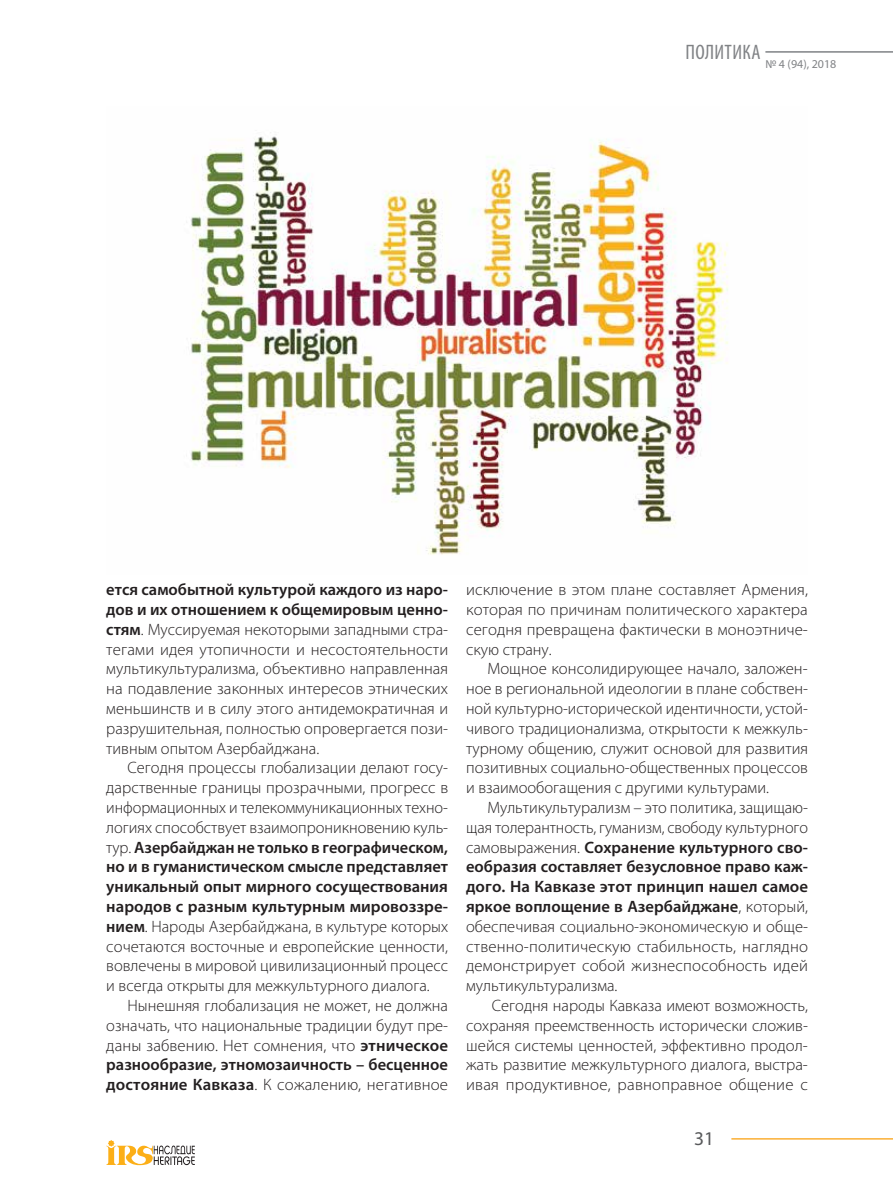
<style>
.page{position:relative;width:893px;height:1191px;background:#fff}
.page>*{position:absolute;margin:0;border:0;box-sizing:border-box;transform-origin:0 0}
.t1{font:condensed 21px "Myriad Pro";letter-spacing:.02em;color:#808285}
.t2{font:19.5px "Myriad Pro";color:#58595b}
.t3{font:300 16.5px/19.8px "Myriad Pro";color:#231f20;text-align:justify}
.t4{font:12px "Myriad Pro";color:#808285}
.s1{font-weight:600}
</style>
<div class="page">
<hr style="left:765px;top:51px;width:128px;height:2px;background:#808285">
<hr style="left:731px;top:1138px;width:162px;height:1px;background:#fbaf34">
<svg style="left:106px;top:1140px;width:89px;height:25px"></svg>
<img style="left:191px;top:132px;width:537px;height:423px">
<p class="t1" style="left:685px;top:39px;width:77px">ПОЛИТИКА</p>
<p class="t4" style="left:765px;top:56px;width:73px">№ 4 (94), 2018</p>
<p class="t3" style="left:106px;top:580px;width:343px"><span class="s1">ется самобытной культурой каждого из наро&shy;дов и их отношением к общемировым ценно&shy;стям</span>. Муссируемая некоторыми западными стра&shy;тегами идея утопичности и несостоятельности мультикультурализма, объективно направленная на подавление законных интересов этнических меньшинств и в силу этого антидемократичная и разрушительная, полностью опровергается пози&shy;тивным опытом Азербайджана.</p>
<p class="t3" style="left:106px;top:758px;width:343px;text-indent:21px">Сегодня процессы глобализации делают госу&shy;дарственные границы прозрачными, прогресс в информационных и телекоммуникационных техно&shy;логиях способствует взаимопроникновению куль&shy;тур. <span class="s1">Азербайджан не только в географическом, но и в гуманистическом смысле представляет уникальный опыт мирного сосуществования народов с разным культурным мировоззре&shy;нием</span>. Народы Азербайджана, в культуре которых сочетаются восточные и европейские ценности, вовлечены в мировой цивилизационный процесс и всегда открыты для межкультурного диалога.</p>
<p class="t3" style="left:106px;top:996px;width:343px;text-indent:21px">Нынешняя глобализация не может, не должна означать, что национальные традиции будут пре&shy;даны забвению. Нет сомнения, что <span class="s1">этническое разнообразие, этномозаичность – бесценное достояние Кавказа</span>. К сожалению, негативное</p>
<p class="t3" style="left:466px;top:580px;width:343px">исключение в этом плане составляет Армения, которая по причинам политического характера сегодня превращена фактически в моноэтниче&shy;скую страну.</p>
<p class="t3" style="left:466px;top:659px;width:343px;text-indent:21px">Мощное консолидирующее начало, заложен&shy;ное в региональной идеологии в плане собствен&shy;ной культурно-исторической идентичности, устой&shy;чивого традиционализма, открытости к межкуль&shy;турному общению, служит основой для развития позитивных социально-общественных процессов и взаимообогащения с другими культурами.</p>
<p class="t3" style="left:466px;top:798px;width:343px;text-indent:21px">Мультикультурализм – это политика, защищаю&shy;щая толерантность, гуманизм, свободу культурного самовыражения. <span class="s1">Сохранение культурного сво&shy;еобразия составляет безусловное право каж&shy;дого. На Кавказе этот принцип нашел самое яркое воплощение в Азербайджане</span>, который, обеспечивая социально-экономическую и обще&shy;ственно-политическую стабильность, наглядно демонстрирует собой жизнеспособность идей мультикультурализма.</p>
<p class="t3" style="left:466px;top:996px;width:343px;text-indent:26px">Сегодня народы Кавказа имеют возможность, сохраняя преемственность исторически сложив&shy;шейся системы ценностей, эффективно продол&shy;жать развитие межкультурного диалога, выстра&shy;ивая продуктивное, равноправное общение с</p>
<p class="t2" style="left:694px;top:1126px;width:22px">31</p>
</div>
